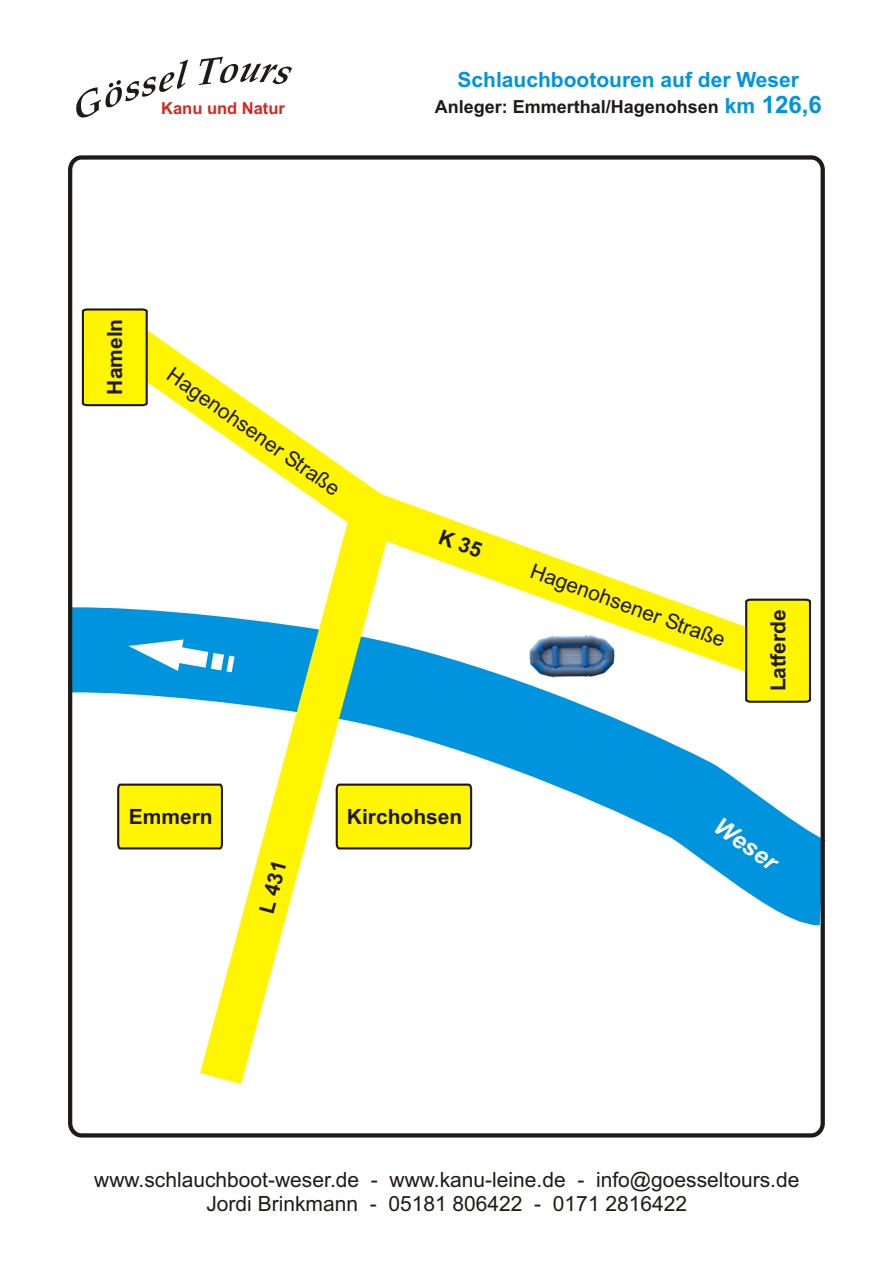
<style>
.page{position:relative;width:894px;height:1263px;background:#fff}
.page>*{position:absolute;margin:0;border:0;box-sizing:border-box;transform-origin:0 0}
.t1{font:italic 700 24px "Arial";color:#fff}
.t2{font:21px/23.4px "Arial";color:#1f1a17;text-align:center}
.t3{font:700 21px "Arial";color:#1f1a17}
.t4{font:700 21px "Arial";color:#0094de}
.t5{font:700 18px "Arial";color:#1f1a17}
.t6{font:700 16.5px "Arial";color:#d9261c}
.s1{font-size:21px;color:#0094de}
.s2{font-size:24px;color:#0094de}
</style>
<div class="page">
<svg style="left:76px;top:57px;width:216px;height:61px"></svg>
<svg style="left:149px;top:331px;width:232px;height:167px"></svg>
<svg style="left:73px;top:607px;width:754px;height:319px"></svg>
<svg style="left:367px;top:494px;width:377px;height:186px"></svg>
<svg style="left:200px;top:498px;width:195px;height:586px"></svg>
<svg style="left:128px;top:639px;width:106px;height:33px"></svg>
<div style="left:68px;top:155px;width:757px;height:983px;border:4px solid #1f1a17;border-radius:12px"></div>
<svg style="left:81px;top:308px;width:68px;height:99px;background:#e8df0b"></svg>
<svg style="left:744px;top:598px;width:68px;height:106px;background:#e9e00c"></svg>
<svg style="left:116px;top:783px;width:108px;height:68px;background:#e9e00f"></svg>
<svg style="left:335px;top:783px;width:138px;height:68px;background:#ebe10c"></svg>
<svg style="left:439px;top:530px;width:44px;height:28px"></svg>
<svg style="left:731px;top:833px;width:17px;height:18px"></svg>
<svg style="left:553px;top:576px;width:36px;height:22px"></svg>
<svg style="left:619px;top:600px;width:36px;height:22px"></svg>
<svg style="left:197px;top:392px;width:15px;height:15px"></svg>
<svg style="left:236px;top:419px;width:42px;height:34px"></svg>
<svg style="left:305px;top:467px;width:34px;height:29px"></svg>
<p class="t6" style="left:161px;top:102px;width:125px">Kanu und Natur</p>
<p class="t4" style="left:458px;top:71px;width:343px">Schlauchbootouren auf der Weser</p>
<p class="t5" style="left:435px;top:100px;width:388px">Anleger: Emmerthal/Hagenohsen <span class="s1">km</span> <span class="s2">126,6</span></p>
<p class="t3" style="left:107px;top:395px;width:77px;rotate:-90deg">Hameln</p>
<p class="t2" style="left:175px;top:364px;width:195px;rotate:35deg">Hag noh n r Str ß</p>
<p class="t3" style="left:129px;top:809px;width:86px">Emmern</p>
<p class="t3" style="left:258px;top:911px;width:55px;rotate:-75deg">L 431</p>
<p class="t3" style="left:347px;top:809px;width:117px">Kirchohsen</p>
<p class="t2" style="left:535px;top:561px;width:207px;rotate:20deg">Ha e ohs n r Straße</p>
<p class="t3" style="left:770px;top:691px;width:84px;rotate:-90deg">Latferde</p>
<p class="t1" style="left:722px;top:816px;width:73px;rotate:35deg">W ser</p>
<p class="t2" style="left:94px;top:1170px;width:707px">www.schlauchboot-weser.de - www.kanu-leine.de - info@goesseltours.de<br>Jordi Brinkmann - 05181 806422 - 0171 2816422</p>
</div>
